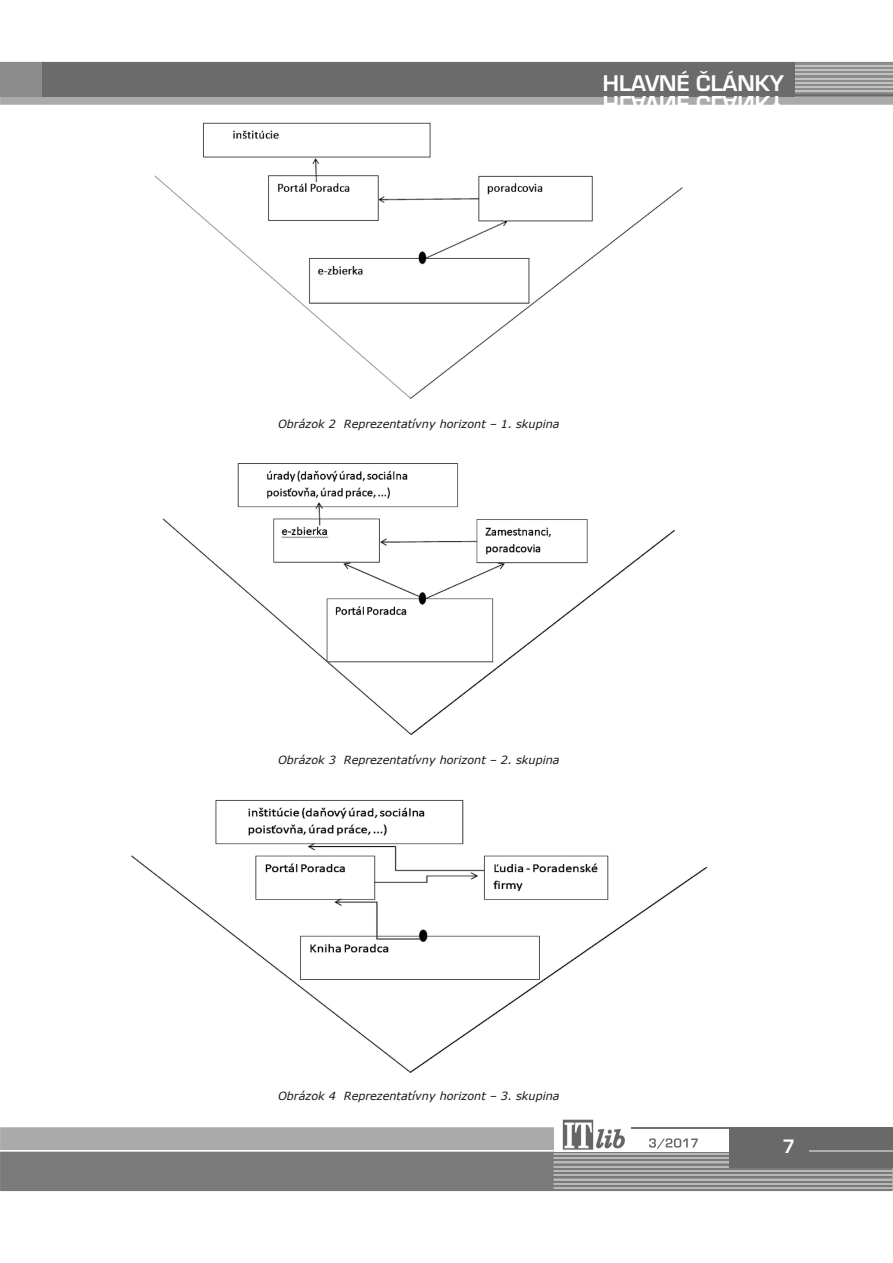
<style>
.page{position:relative;width:893px;height:1263px;background:#fff}
.page>*{position:absolute;margin:0;border:0;box-sizing:border-box;transform-origin:0 0}
.t1{font:21px "Euromode CE Bold";color:#fff}
.t2{font:18px "Euromode CE Bold";color:#fff}
.t3{font:italic 11.25px "Verdana";color:#191919}
</style>
<div class="page">
<svg style="left:1px;top:1127px;width:553px;height:11px;background:#acacac"></svg>
<svg style="left:0;top:62px;width:893px;height:43px;background:#7c7c7c"></svg>
<hr style="left:795px;top:65px;width:98px;height:2px;background:#c1c1c1">
<hr style="left:631px;top:1127px;width:98px;height:2px;background:#707070">
<img style="left:562px;top:1119px;width:62px;height:19px">
<div style="left:729px;top:1127px;width:164px;height:41px;background:#696969"></div>
<hr style="left:0;top:1127px;width:1px;height:64px;background:#aaa">
<svg style="left:0;top:1138px;width:893px;height:53px;background:#8d8d8d"></svg>
<img style="left:154px;top:122px;width:529px;height:277px">
<img style="left:162px;top:463px;width:513px;height:272px">
<img style="left:131px;top:799px;width:577px;height:274px">
<h1 class="t1" style="left:603px;top:73px;width:182px">HH LL AA vv NN ÉÉ ČČ LL ÁÁ NN KK YY</h1>
<p class="t3" style="left:278px;top:416px;width:283px">Obrázok 2 Reprezentatívny horizont – 1. skupina</p>
<p class="t3" style="left:278px;top:753px;width:283px">Obrázok 3 Reprezentatívny horizont – 2. skupina</p>
<p class="t3" style="left:278px;top:1089px;width:283px">Obrázok 4 Reprezentatívny horizont – 3. skupina</p>
<h2 class="t2" style="left:782px;top:1135px;width:14px">7</h2>
</div>
